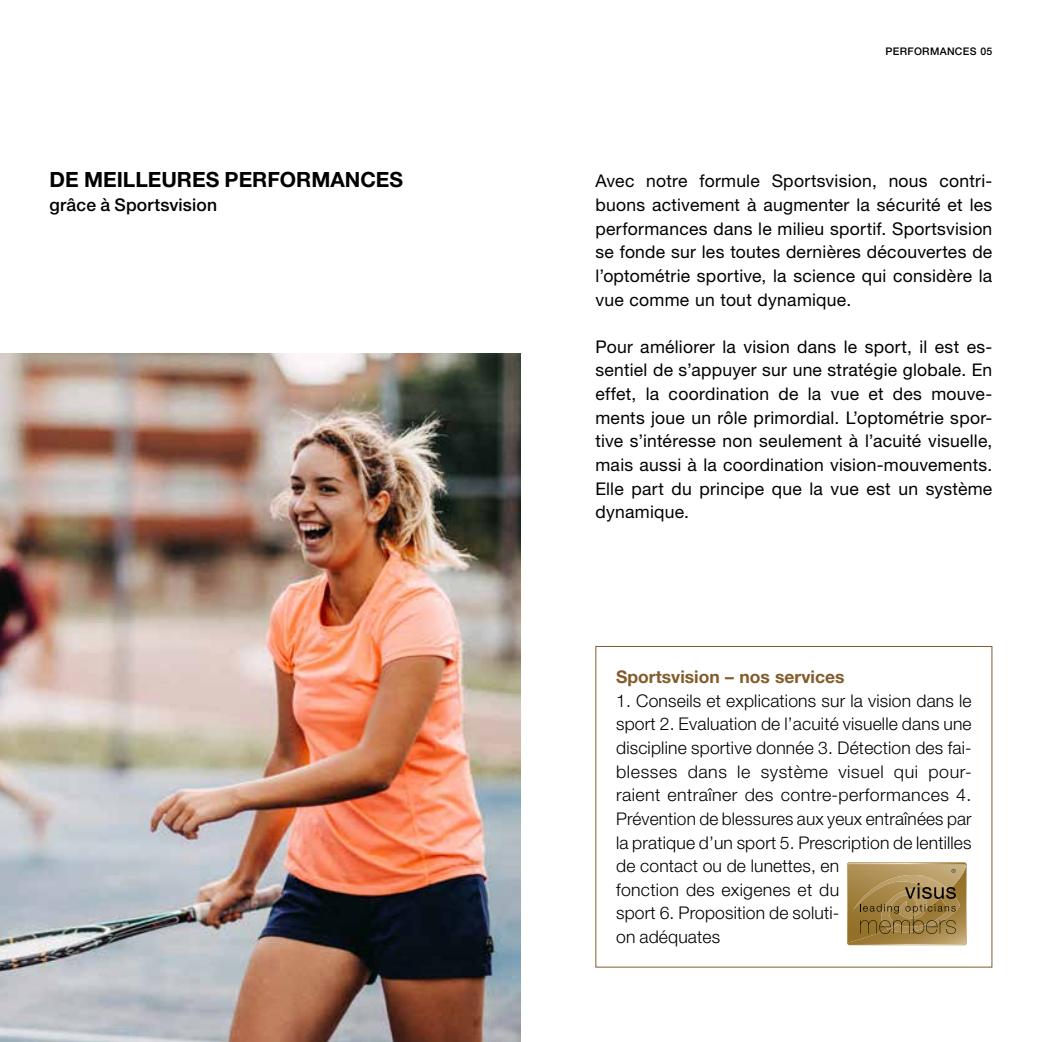
<style>
.page{position:relative;width:1042px;height:1042px;background:#fff}
.page>*{position:absolute;margin:0;border:0;box-sizing:border-box;transform-origin:0 0}
.t1{font:700 21px "Helvetica Neue LT Std";color:#000}
.t2{font:17.5px/23.6px "Helvetica Neue LT Std";letter-spacing:.015em;color:#000;text-align:justify}
.t3{font:300 17.5px/23.6px "Helvetica Neue LT Std";letter-spacing:.01em;color:#000}
.t4{font:700 17.5px "Helvetica Neue LT Std";color:#825c2b}
.t5{font:500 17.5px "Helvetica Neue LT Std";letter-spacing:.01em;color:#000}
.t6{font:500 10.5px "Helvetica Neue LT Std";letter-spacing:.03em;color:#000}
</style>
<div class="page">
<img style="left:0;top:353px;width:521px;height:689px">
<svg style="left:847px;top:862px;width:119px;height:83px;background:#a3864e"></svg>
<p class="t1" style="left:50px;top:167px;width:355px">DE MEILLEURES PERFORMANCES</p>
<p class="t5" style="left:50px;top:194px;width:169px">grâce à Sportsvision</p>
<p class="t6" style="left:885px;top:45px;width:108px">PERFORMANCES 05</p>
<p class="t2" style="left:595px;top:169px;width:398px">Avec notre formule Sportsvision, nous contri&shy;buons activement à augmenter la sécurité et les performances dans le milieu sportif. Sportsvision se fonde sur les toutes dernières découvertes de l’optométrie sportive, la science qui considère la vue comme un tout dynamique.</p>
<p class="t2" style="left:595px;top:334px;width:398px">Pour améliorer la vision dans le sport, il est es&shy;sentiel de s’appuyer sur une stratégie globale. En effet, la coordination de la vue et des mouve&shy;ments joue un rôle primordial. L’optométrie spor&shy;tive s’intéresse non seulement à l’acuité visuelle, mais aussi à la coordination vision-mouvements.<br>Elle part du principe que la vue est un système dynamique.</p>
<p class="t4" style="left:616px;top:666px;width:230px">Sportsvision – nos services</p>
<p class="t3" style="left:616px;top:688px;width:357px">1. Conseils et explications sur la vision dans le sport 2. Evaluation de l’acuité visuelle dans une discipline sportive donnée 3. Détection des fai&shy;blesses dans le système visuel qui pour&shy;raient entraîner des contre-performances 4.<br>Prévention de blessures aux yeux entraînées par la pratique d’un sport 5. Prescription de lentilles de contact ou de lunettes, en<br>fonction des exigenes et du<br>sport 6. Proposition de soluti-<br>on adéquates</p>
</div>
